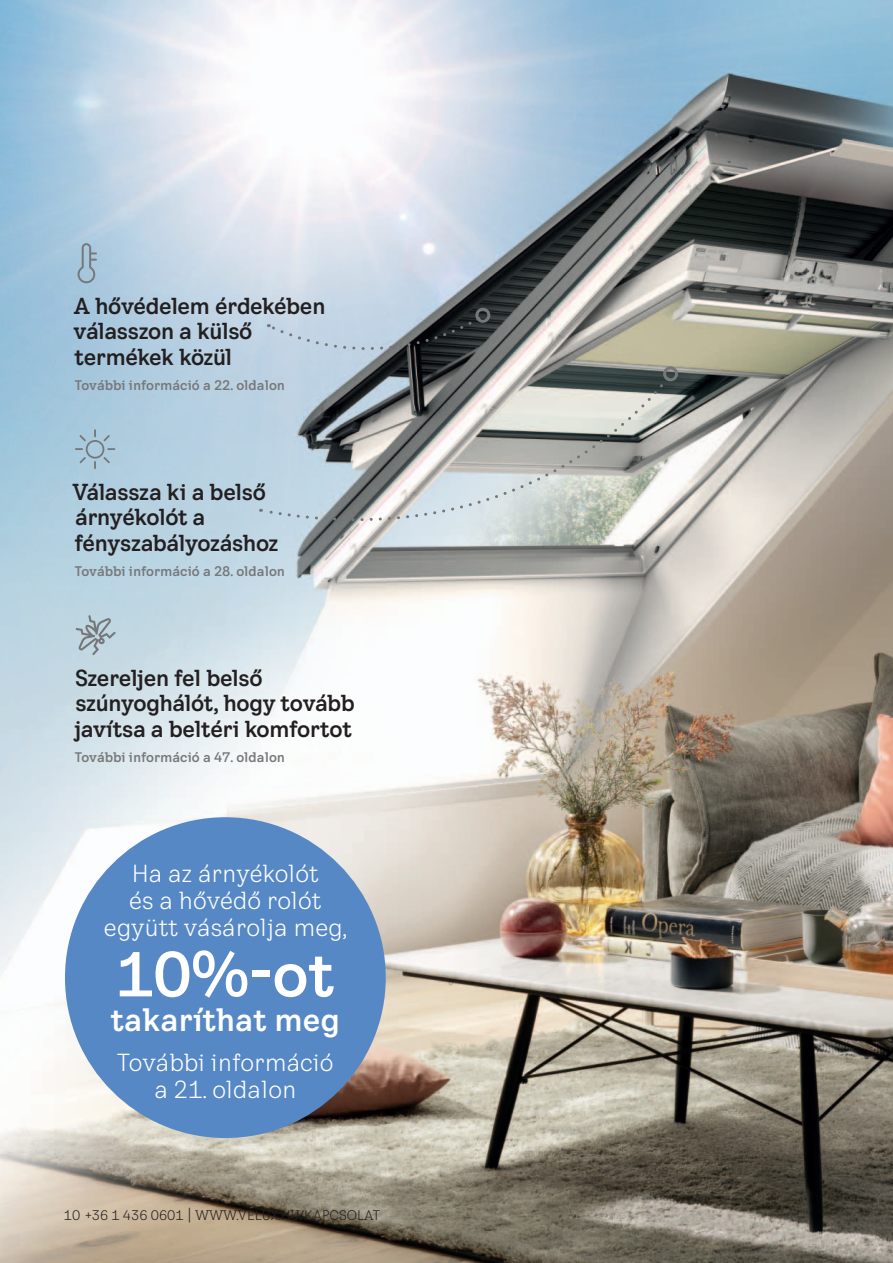
<style>
.page{position:relative;width:893px;height:1263px;background:#fff}
.page>*{position:absolute;margin:0;border:0;box-sizing:border-box;transform-origin:0 0}
.t1{font:700 61.5px "VELUX Transform";color:#fff}
.t2{font:61.5px "VELUXICONHS";color:#767778}
.t3{font:700 31.5px "VELUX Transform";color:#fff}
.t4{font:24px/27px "VELUX Transform";color:#fff;text-align:center}
.t5{font:700 22.5px/25.5px "VELUX Transform";letter-spacing:-.025em;color:#231f20}
.t6{font:700 13.5px "VELUX Transform";color:#767778}
.t7{font:13.5px "VELUX Transform";color:#231f20}
</style>
<div class="page">
<img style="left:0;top:0;width:893px;height:1263px">
<svg style="left:268px;top:304px;width:223px;height:67px"></svg>
<svg style="left:261px;top:381px;width:405px;height:174px"></svg>
<svg style="left:660px;top:363px;width:19px;height:22px"></svg>
<div style="left:65px;top:817px;width:321px;height:321px;background:#5688c6;border-radius:50%"></div>
<h1 class="t2" style="left:66px;top:228px;width:45px">;</h1>
<p class="t5" style="left:74px;top:295px;width:253px">A hővédelem érdekében válasszon a külső termékek közül</p>
<p class="t6" style="left:75px;top:380px;width:212px">További információ a 22. oldalon</p>
<h1 class="t2" style="left:74px;top:413px;width:45px">÷</h1>
<p class="t5" style="left:73px;top:481px;width:208px">Válassza ki a belső árnyékolót a fényszabályozáshoz</p>
<p class="t6" style="left:75px;top:566px;width:212px">További információ a 28. oldalon</p>
<h1 class="t2" style="left:74px;top:599px;width:45px">D</h1>
<p class="t5" style="left:74px;top:667px;width:282px">Szereljen fel belső szúnyoghálót, hogy tovább javítsa a beltéri komfortot</p>
<p class="t6" style="left:75px;top:752px;width:212px">További információ a 47. oldalon</p>
<p class="t4" style="left:104px;top:863px;width:244px">Ha az árnyékolót<br>és a hővédő rolót együtt vásárolja meg,</p>
<h1 class="t1" style="left:116px;top:952px;width:220px">10%-ot</h1>
<h2 class="t3" style="left:111px;top:1008px;width:231px">takaríthat meg</h2>
<p class="t4" style="left:117px;top:1051px;width:218px">További információ a 21. oldalon</p>
<p class="t7" style="left:64px;top:1210px;width:318px">10 +36 1 436 0601 | WWW.VELUX.HU/KAPCSOLAT</p>
</div>
